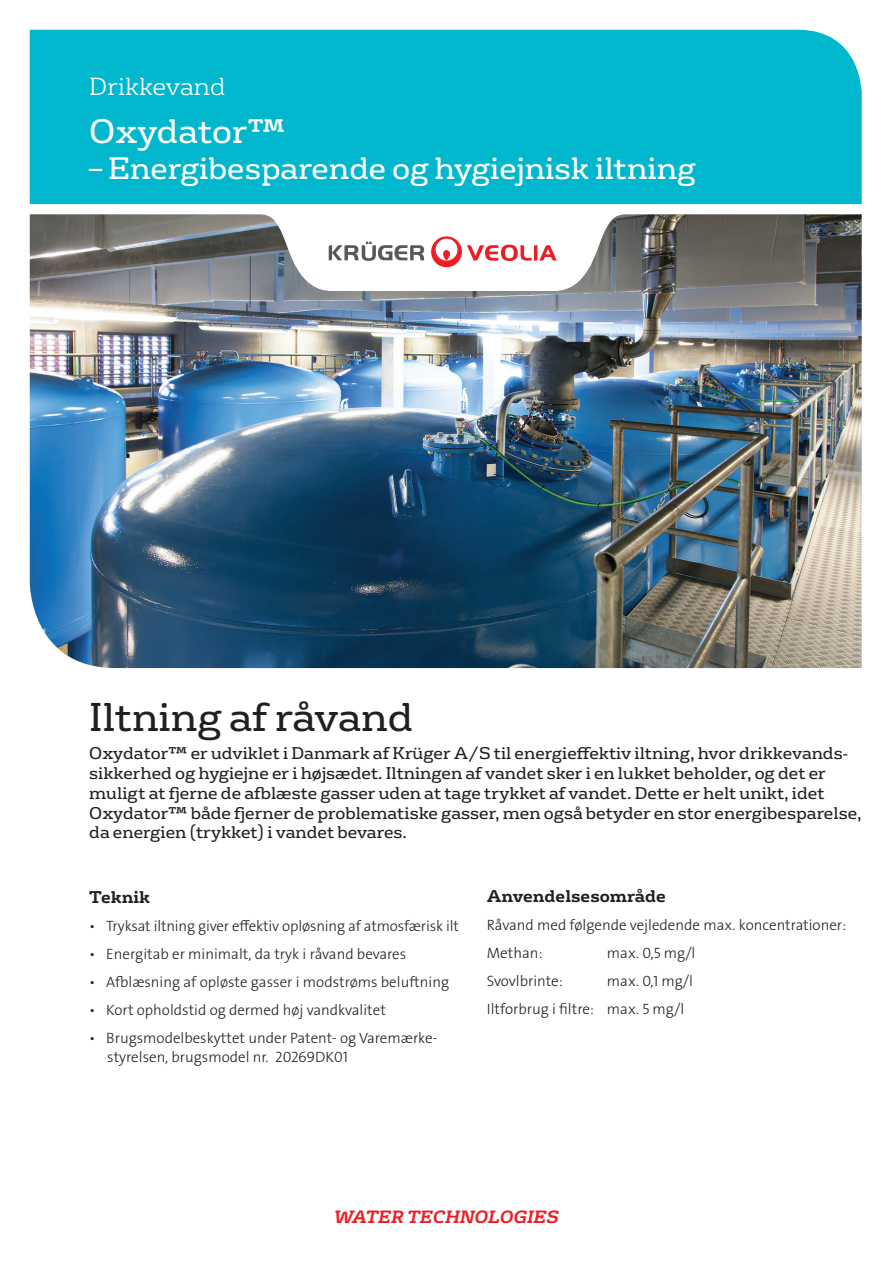
<style>
.page{position:relative;width:893px;height:1263px;background:#fff}
.page>*{position:absolute;margin:0;border:0;box-sizing:border-box;transform-origin:0 0}
.t1{font:39px "FS Rufus";color:#231f20}
.t2{font:33px "FS Rufus";color:#fff}
.t3{font:30px "FS Rufus";color:#fff}
.t4{font:300 24px "FS Rufus";color:#fff}
.t5{font:italic 700 17.25px "FS Rufus";color:#ee1d23}
.t6{font:16.5px/19.8px "FS Rufus";color:#231f20}
.t7{font:700 16.5px "FS Rufus";color:#231f20}
.t8{font:15px/28px "The Sans Veolia W3 Lig";color:#231f20}
</style>
<div class="page">
<img style="left:30px;top:291px;width:832px;height:377px">
<div style="left:30px;top:30px;width:832px;height:174px;background:#00b7ce"></div>
<svg style="left:29px;top:204px;width:833px;height:87px"></svg>
<svg style="left:431px;top:236px;width:126px;height:31px"></svg>
<svg style="left:329px;top:242px;width:95px;height:19px"></svg>
<h3 class="t4" style="left:89px;top:67px;width:138px">Drikkevand</h3>
<h2 class="t2" style="left:89px;top:104px;width:198px">Oxydator™</h2>
<h3 class="t3" style="left:89px;top:143px;width:608px">– Energibesparende og hygiejnisk iltning</h3>
<h1 class="t1" style="left:89px;top:685px;width:325px">Iltning af råvand</h1>
<p class="t6" style="left:89px;top:742px;width:774px">Oxydator™ er udviklet i Danmark af Krüger A/S til energieffektiv iltning, hvor drikkevands&shy;sikkerhed og hygiejne er i højsædet. Iltningen af vandet sker i en lukket beholder, og det er muligt at fjerne de afblæste gasser uden at tage trykket af vandet. Dette er helt unikt, idet Oxydator™ både fjerner de problematiske gasser, men også betyder en stor energibesparelse, da energien (trykket) i vandet bevares.</p>
<p class="t7" style="left:89px;top:882px;width:62px">Teknik</p>
<p class="t8" style="left:89px;top:912px;width:371px">• Tryksat iltning giver effektiv opløsning af atmosfærisk ilt</p>
<p class="t8" style="left:89px;top:940px;width:318px">• Energitab er minimalt, da tryk i råvand bevares</p>
<p class="t8" style="left:89px;top:968px;width:361px">• Afblæsning af opløste gasser i modstrøms beluftning</p>
<p class="t8" style="left:89px;top:996px;width:298px">• Kort opholdstid og dermed høj vandkvalitet</p>
<p class="t8" style="left:107px;top:1028px;width:330px;line-height:19.5px;text-indent:-18px">• Brugsmodelbeskyttet under Patent- og Varemærke&shy;styrelsen, brugsmodel nr. 20269DK01</p>
<p class="t7" style="left:487px;top:881px;width:181px">Anvendelsesområde</p>
<p class="t8" style="left:487px;top:911px;width:361px">Råvand med følgende vejledende max. koncentrationer:<br>Methan:</p>
<p class="t8" style="left:607px;top:939px;width:90px">max. 0,5 mg/l</p>
<p class="t8" style="left:487px;top:967px;width:208px;text-indent:120px">max. 0,1 mg/l<br>Iltforbrug i filtre: max. 5 mg/l</p>
<p class="t8" style="left:487px;top:967px;width:78px">Svovlbrinte:</p>
<p class="t5" style="left:334px;top:1202px;width:226px">WATER TECHNOLOGIES</p>
</div>
